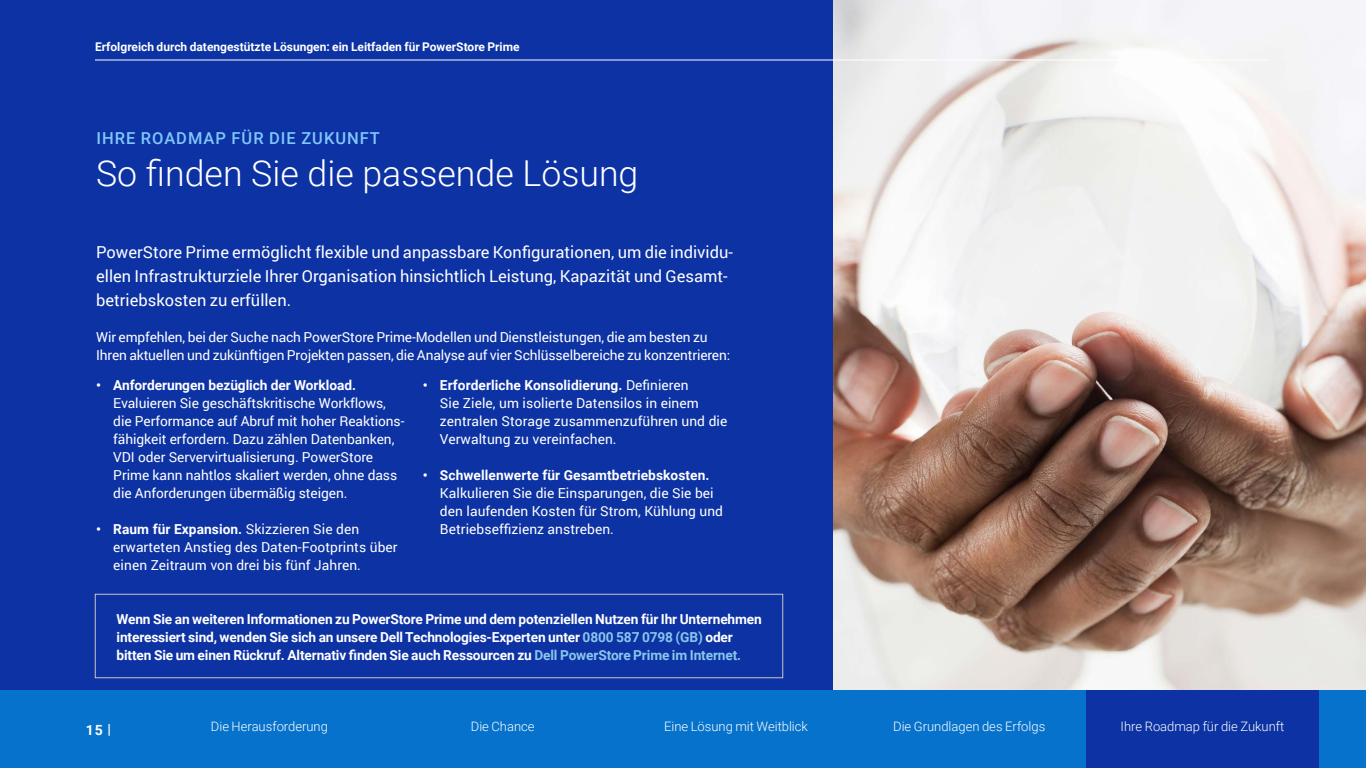
<style>
.page{position:relative;width:1366px;height:768px;background:#fff}
.page>*{position:absolute;margin:0;border:0;box-sizing:border-box;transform-origin:0 0}
.t1{font:300 35.7px "Roboto";color:#fff}
.t2{font:16.5px/24px "Roboto";color:#fff}
.t3{font:500 16.5px "Roboto";letter-spacing:.06em;color:#80c7fb}
.t4{font:700 14px "Roboto";color:#fff}
.t5{font:13.7px/18px "Roboto";letter-spacing:-.005em;color:#fff}
.t6{font:700 13.7px/18px "Roboto";letter-spacing:-.01em;color:#fff}
.t7{font:300 13px "Roboto";color:#fff}
.t8{font:700 12px "Roboto";color:#fff}
.s1{font-weight:700}
.s2{color:#89c5ec}
</style>
<div class="page">
<div style="left:0;top:690px;width:1366px;height:78px;background:#0672cb"></div>
<div style="left:1086px;top:690px;width:233px;height:78px;background:#0c32a4"></div>
<img style="left:833px;top:0;width:533px;height:690px">
<div style="left:0;top:0;width:833px;height:690px;background:#0c32a4"></div>
<hr style="left:95px;top:60px;width:1174px;height:1px;background:#fff">
<div style="left:95px;top:594px;width:688px;height:84px;border:1px solid #c8c9c7"></div>
<p class="t8" style="left:95px;top:39px;width:426px">Erfolgreich durch datengestützte Lösungen: ein Leitfaden für PowerStore Prime</p>
<p class="t3" style="left:96px;top:127px;width:285px">IHRE ROADMAP FÜR DIE ZUKUNFT</p>
<h1 class="t1" style="left:96px;top:148px;width:544px">So finden Sie die passende Lösung</h1>
<p class="t2" style="left:96px;top:240px;width:638px">PowerStore Prime ermöglicht flexible und anpassbare Konfigurationen, um die individu&shy;ellen Infrastrukturziele Ihrer Organisation hinsichtlich Leistung, Kapazität und Gesamt&shy;betriebskosten zu erfüllen.</p>
<p class="t5" style="left:96px;top:328px;width:636px">Wir empfehlen, bei der Suche nach PowerStore Prime-Modellen und Dienstleistungen, die am besten zu<br>Ihren aktuellen und zukünftigen Projekten passen, die Analyse auf vier Schlüsselbereiche zu konzentrieren:</p>
<p class="t6" style="left:96px;top:376px;width:261px">• Anforderungen bezüglich der Workload.</p>
<p class="t5" style="left:113px;top:394px;width:293px">Evaluieren Sie geschäftskritische Workflows, die Performance auf Abruf mit hoher Reaktions&shy;fähigkeit erfordern. Dazu zählen Datenbanken, VDI oder Servervirtualisierung. PowerStore Prime kann nahtlos skaliert werden, ohne dass die Anforderungen übermäßig steigen.</p>
<p class="t5" style="left:113px;top:520px;width:286px;text-indent:-17px"><span class="s1">• Raum für Expansion.</span> Skizzieren Sie den erwarteten Anstieg des Daten-Footprints über einen Zeitraum von drei bis fünf Jahren.</p>
<p class="t5" style="left:440px;top:376px;width:289px;text-indent:-17px"><span class="s1">• Erforderliche Konsolidierung.</span> Definieren<br>Sie Ziele, um isolierte Datensilos in einem zentralen Storage zusammenzuführen und die Verwaltung zu vereinfachen.</p>
<p class="t6" style="left:423px;top:466px;width:288px">• Schwellenwerte für Gesamtbetriebskosten.</p>
<p class="t5" style="left:440px;top:484px;width:285px">Kalkulieren Sie die Einsparungen, die Sie bei den laufenden Kosten für Strom, Kühlung und<br>Betriebseffizienz anstreben.</p>
<p class="t6" style="left:116px;top:610px;width:647px">Wenn Sie an weiteren Informationen zu PowerStore Prime und dem potenziellen Nutzen für Ihr Unternehmen interessiert sind, wenden Sie sich an unsere Dell Technologies-Experten unter <span class="s2">0800 587 0798 (GB)</span> oder bitten Sie um einen Rückruf. Alternativ finden Sie auch Ressourcen zu <span class="s2">Dell PowerStore Prime im Internet.</span></p>
<p class="t4" style="left:86px;top:720px;width:27px">15|</p>
<p class="t7" style="left:211px;top:717px;width:119px">Die Herausforderung</p>
<p class="t7" style="left:471px;top:717px;width:65px">Die Chance</p>
<p class="t7" style="left:664px;top:717px;width:145px">Eine Lösung mit Weitblick</p>
<p class="t7" style="left:893px;top:717px;width:154px">Die Grundlagen des Erfolgs</p>
<p class="t7" style="left:1121px;top:717px;width:165px">Ihre Roadmap für die Zukunft</p>
</div>
